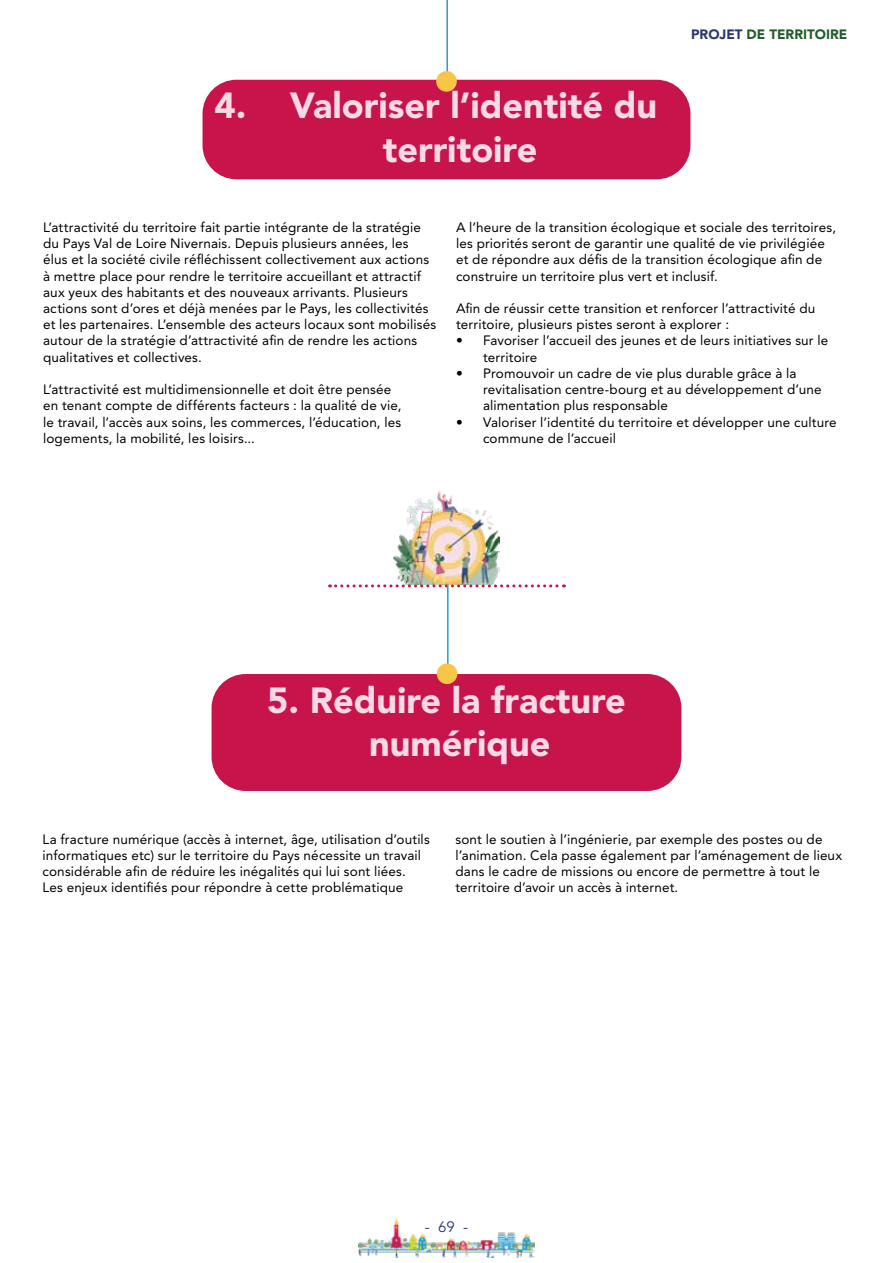
<style>
.page{position:relative;width:893px;height:1263px;background:#fff}
.page>*{position:absolute;margin:0;border:0;box-sizing:border-box;transform-origin:0 0}
.t1{font:900 36px/43.2px "Avenir LT Std";color:#f7dae6}
.t2{font:15px "Avenir LT Std";color:#2a3970}
.t3{font:13.5px/16.2px "Avenir LT Std";letter-spacing:.01em;color:#000}
.t4{font:900 13.5px "Avenir LT Std";color:#225d2a}
.s1{color:#2a3970}
</style>
<div class="page">
<img style="left:359px;top:1218px;width:175px;height:39px">
<div style="left:212px;top:674px;width:469px;height:117px;background:#c7144b;border-radius:34px"></div>
<div style="left:203px;top:80px;width:487px;height:99px;background:#c7144b;border-radius:34px"></div>
<hr style="left:446px;top:0;width:2px;height:81px;background:#299cd8">
<div style="left:436px;top:71px;width:21px;height:21px;background:#f8c647;border-radius:50%"></div>
<img style="left:393px;top:491px;width:106px;height:93px">
<svg style="left:330px;top:584px;width:234px;height:3px"></svg>
<hr style="left:447px;top:584px;width:2px;height:90px;background:#299cd8">
<div style="left:437px;top:663px;width:20px;height:21px;background:#f8c647;border-radius:50%"></div>
<h1 class="t1" style="left:383px;top:84px;width:276px;text-indent:-168px">4. Valoriser l’identité du territoire</h1>
<p class="t4" style="left:691px;top:26px;width:158px"><span class="s1">PROJET</span> DE TERRITOIRE</p>
<p class="t3" style="left:43px;top:219px;width:395px">L’attractivité du territoire fait partie intégrante de la stratégie du Pays Val de Loire Nivernais. Depuis plusieurs années, les élus et la société civile réfléchissent collectivement aux actions à mettre place pour rendre le territoire accueillant et attractif aux yeux des habitants et des nouveaux arrivants. Plusieurs actions sont d’ores et déjà menées par le Pays, les collectivités et les partenaires. L’ensemble des acteurs locaux sont mobilisés autour de la stratégie d’attractivité afin de rendre les actions qualitatives et collectives.</p>
<p class="t3" style="left:43px;top:381px;width:360px">L’attractivité est multidimensionnelle et doit être pensée en tenant compte de différents facteurs : la qualité de vie, le travail, l’accès aux soins, les commerces, l’éducation, les logements, la mobilité, les loisirs...</p>
<p class="t3" style="left:456px;top:219px;width:381px">A l’heure de la transition écologique et sociale des territoires, les priorités seront de garantir une qualité de vie privilégiée et de répondre aux défis de la transition écologique afin de construire un territoire plus vert et inclusif.</p>
<p class="t3" style="left:456px;top:300px;width:361px">Afin de réussir cette transition et renforcer l’attractivité du territoire, plusieurs pistes seront à explorer :</p>
<p class="t3" style="left:483px;top:333px;width:347px;text-indent:-27px">• Favoriser l’accueil des jeunes et de leurs initiatives sur le territoire</p>
<p class="t3" style="left:483px;top:365px;width:340px;text-indent:-27px">• Promouvoir un cadre de vie plus durable grâce à la revitalisation centre-bourg et au développement d’une alimentation plus responsable</p>
<p class="t3" style="left:483px;top:414px;width:355px;text-indent:-27px">• Valoriser l’identité du territoire et développer une culture commune de l’accueil</p>
<h1 class="t1" style="left:369px;top:679px;width:258px;text-indent:-102px">5. Réduire la fracture numérique</h1>
<p class="t3" style="left:43px;top:831px;width:389px">La fracture numérique (accès à internet, âge, utilisation d’outils informatiques etc) sur le territoire du Pays nécessite un travail considérable afin de réduire les inégalités qui lui sont liées.<br>Les enjeux identifiés pour répondre à cette problématique</p>
<p class="t3" style="left:455px;top:831px;width:388px">sont le soutien à l’ingénierie, par exemple des postes ou de l’animation. Cela passe également par l’aménagement de lieux dans le cadre de missions ou encore de permettre à tout le territoire d’avoir un accès à internet.</p>
<p class="t2" style="left:425px;top:1218px;width:45px">- 69 -</p>
</div>
